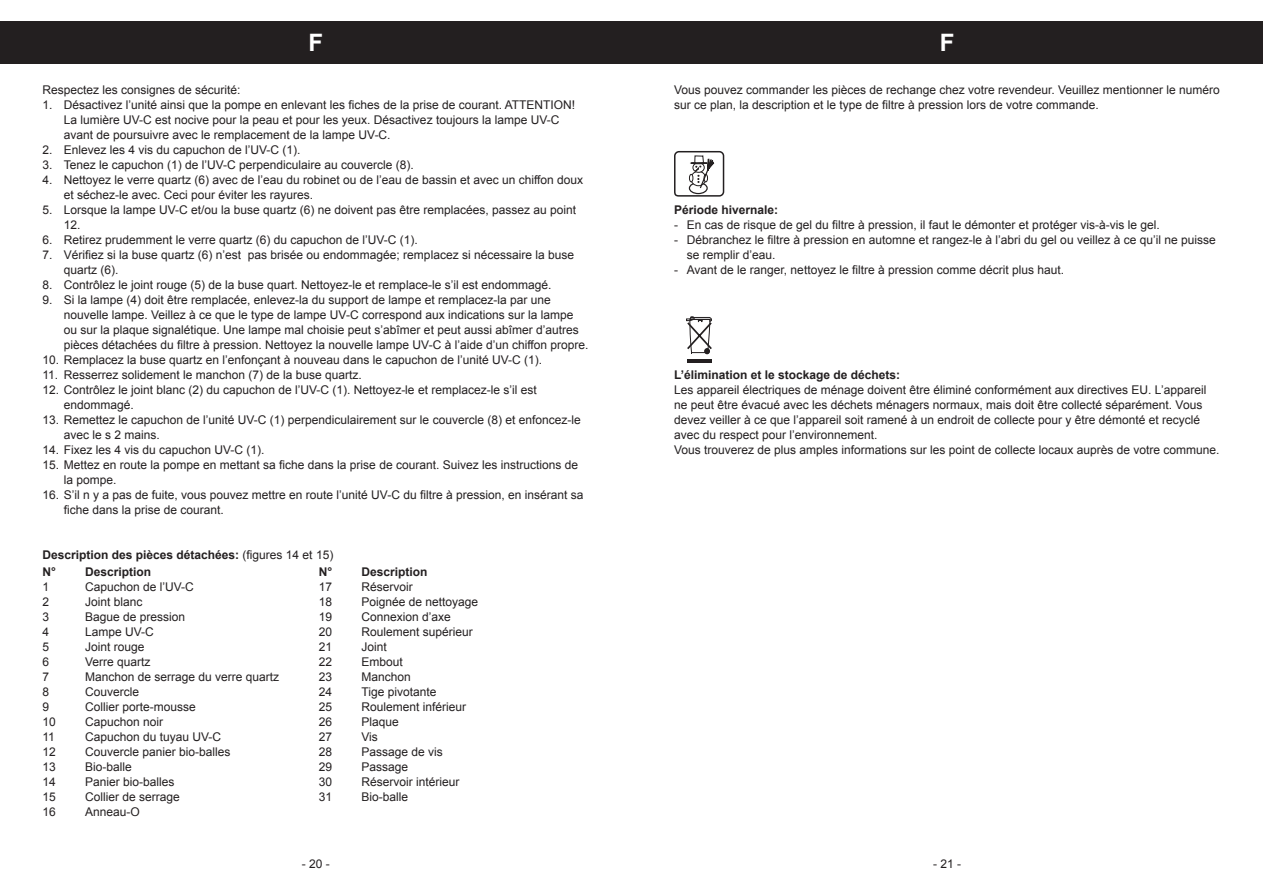
<style>
.page{position:relative;width:1263px;height:893px;background:#fff}
.page>*{position:absolute;margin:0;border:0;box-sizing:border-box;transform-origin:0 0}
.t1{font:700 24px "Arial";color:#fff}
.t2{font:12px/15px "Arial";color:#231f20}
.t3{font:700 12px "Arial";color:#231f20}
.s1{font-weight:400}
</style>
<div class="page">
<div style="left:631px;top:21px;width:632px;height:43px;background:#231f20"></div>
<div style="left:0;top:21px;width:631px;height:43px;background:#231f20"></div>
<div style="left:674px;top:151px;width:50px;height:46px;border:2px solid #231f20;border-radius:4px"></div>
<div style="left:689px;top:182px;width:19px;height:12px;border:1px solid #231f20;border-radius:50%"></div>
<svg style="left:689px;top:155px;width:26px;height:35px"></svg>
<svg style="left:686px;top:317px;width:26px;height:37px"></svg>
<hr style="left:687px;top:359px;width:25px;height:3px;background:#231f20">
<h1 class="t1" style="left:308px;top:27px;width:16px">F</h1>
<h1 class="t1" style="left:940px;top:27px;width:16px">F</h1>
<p class="t2" style="left:43px;top:82px;width:200px">Respectez les consignes de sécurité:</p>
<p class="t2" style="left:64px;top:97px;width:513px;text-indent:-21px">1. Désactivez l’unité ainsi que la pompe en enlevant les fiches de la prise de courant. ATTENTION!<br>La lumière UV-C est nocive pour la peau et pour les yeux. Désactivez toujours la lampe UV-C avant de poursuivre avec le remplacement de la lampe UV-C.</p>
<p class="t2" style="left:43px;top:142px;width:260px">2. Enlevez les 4 vis du capuchon de l’UV-C (1).</p>
<p class="t2" style="left:43px;top:157px;width:373px">3. Tenez le capuchon (1) de l’UV-C perpendiculaire au couvercle (8).</p>
<p class="t2" style="left:64px;top:172px;width:521px;text-indent:-21px">4. Nettoyez le verre quartz (6) avec de l’eau du robinet ou de l’eau de bassin et avec un chiffon doux et séchez-le avec. Ceci pour éviter les rayures.</p>
<p class="t2" style="left:64px;top:202px;width:514px;text-indent:-21px">5. Lorsque la lampe UV-C et/ou la buse quartz (6) ne doivent pas être remplacées, passez au point<br>12.</p>
<p class="t2" style="left:43px;top:232px;width:377px">6. Retirez prudemment le verre quartz (6) du capuchon de l’UV-C (1).</p>
<p class="t2" style="left:64px;top:247px;width:512px;text-indent:-21px">7. Vérifiez si la buse quartz (6) n’est pas brisée ou endommagée; remplacez si nécessaire la buse quartz (6).</p>
<p class="t2" style="left:43px;top:277px;width:510px">8. Contrôlez le joint rouge (5) de la buse quart. Nettoyez-le et remplace-le s’il est endommagé.</p>
<p class="t2" style="left:64px;top:292px;width:526px;text-indent:-21px">9. Si la lampe (4) doit être remplacée, enlevez-la du support de lampe et remplacez-la par une nouvelle lampe. Veillez à ce que le type de lampe UV-C correspond aux indications sur la lampe ou sur la plaque signalétique. Une lampe mal choisie peut s’abîmer et peut aussi abîmer d’autres pièces détachées du filtre à pression. Nettoyez la nouvelle lampe UV-C à l’aide d’un chiffon propre.</p>
<p class="t2" style="left:43px;top:352px;width:501px">10. Remplacez la buse quartz en l’enfonçant à nouveau dans le capuchon de l’unité UV-C (1).</p>
<p class="t2" style="left:43px;top:367px;width:321px">11. Resserrez solidement le manchon (7) de la buse quartz.</p>
<p class="t2" style="left:64px;top:382px;width:474px;text-indent:-21px">12. Contrôlez le joint blanc (2) du capuchon de l’UV-C (1). Nettoyez-le et remplacez-le s’il est endommagé.</p>
<p class="t2" style="left:64px;top:412px;width:518px;text-indent:-21px">13. Remettez le capuchon de l’unité UV-C (1) perpendiculairement sur le couvercle (8) et enfoncez-le avec le s 2 mains.</p>
<p class="t2" style="left:43px;top:442px;width:224px">14. Fixez les 4 vis du capuchon UV-C (1).</p>
<p class="t2" style="left:64px;top:457px;width:516px;text-indent:-21px">15. Mettez en route la pompe en mettant sa fiche dans la prise de courant. Suivez les instructions de la pompe.</p>
<p class="t2" style="left:64px;top:487px;width:521px;text-indent:-21px">16. S’il n y a pas de fuite, vous pouvez mettre en route l’unité UV-C du filtre à pression, en insérant sa fiche dans la prise de courant.</p>
<p class="t3" style="left:43px;top:547px;width:292px">Description des pièces détachées: <span class="s1">(figures 14 et 15)</span></p>
<p class="t3" style="left:43px;top:564px;width:15px">N°</p>
<p class="t3" style="left:85px;top:564px;width:68px">Description</p>
<p class="t2" style="left:43px;top:580px;width:8px">1</p>
<p class="t2" style="left:85px;top:580px;width:110px">Capuchon de l’UV-C</p>
<p class="t2" style="left:43px;top:595px;width:8px">2</p>
<p class="t2" style="left:85px;top:595px;width:59px">Joint blanc</p>
<p class="t2" style="left:43px;top:610px;width:8px">3</p>
<p class="t2" style="left:85px;top:610px;width:102px">Bague de pression</p>
<p class="t2" style="left:43px;top:625px;width:8px">4</p>
<p class="t2" style="left:85px;top:625px;width:70px">Lampe UV-C</p>
<p class="t2" style="left:43px;top:640px;width:8px">5</p>
<p class="t2" style="left:85px;top:640px;width:61px">Joint rouge</p>
<p class="t2" style="left:43px;top:655px;width:8px">6</p>
<p class="t2" style="left:85px;top:655px;width:67px">Verre quartz</p>
<p class="t2" style="left:43px;top:670px;width:8px">7</p>
<p class="t2" style="left:85px;top:670px;width:196px">Manchon de serrage du verre quartz</p>
<p class="t2" style="left:43px;top:685px;width:8px">8</p>
<p class="t2" style="left:85px;top:685px;width:56px">Couvercle</p>
<p class="t2" style="left:43px;top:700px;width:8px">9</p>
<p class="t2" style="left:85px;top:700px;width:112px">Collier porte-mousse</p>
<p class="t2" style="left:43px;top:715px;width:15px">10</p>
<p class="t2" style="left:85px;top:715px;width:80px">Capuchon noir</p>
<p class="t2" style="left:43px;top:730px;width:14px">11</p>
<p class="t2" style="left:85px;top:730px;width:138px">Capuchon du tuyau UV-C</p>
<p class="t2" style="left:43px;top:745px;width:15px">12</p>
<p class="t2" style="left:85px;top:745px;width:147px">Couvercle panier bio-balles</p>
<p class="t2" style="left:43px;top:760px;width:15px">13</p>
<p class="t2" style="left:85px;top:760px;width:48px">Bio-balle</p>
<p class="t2" style="left:43px;top:775px;width:15px">14</p>
<p class="t2" style="left:85px;top:775px;width:91px">Panier bio-balles</p>
<p class="t2" style="left:43px;top:790px;width:15px">15</p>
<p class="t2" style="left:85px;top:790px;width:96px">Collier de serrage</p>
<p class="t2" style="left:43px;top:805px;width:15px">16</p>
<p class="t2" style="left:85px;top:805px;width:56px">Anneau-O</p>
<p class="t3" style="left:319px;top:564px;width:15px">N°</p>
<p class="t3" style="left:361px;top:564px;width:68px">Description</p>
<p class="t2" style="left:319px;top:580px;width:15px">17</p>
<p class="t2" style="left:361px;top:580px;width:53px">Réservoir</p>
<p class="t2" style="left:319px;top:595px;width:15px">18</p>
<p class="t2" style="left:361px;top:595px;width:118px">Poignée de nettoyage</p>
<p class="t2" style="left:319px;top:610px;width:15px">19</p>
<p class="t2" style="left:361px;top:610px;width:91px">Connexion d’axe</p>
<p class="t2" style="left:319px;top:625px;width:15px">20</p>
<p class="t2" style="left:361px;top:625px;width:113px">Roulement supérieur</p>
<p class="t2" style="left:319px;top:640px;width:15px">21</p>
<p class="t2" style="left:361px;top:640px;width:27px">Joint</p>
<p class="t2" style="left:319px;top:655px;width:15px">22</p>
<p class="t2" style="left:361px;top:655px;width:43px">Embout</p>
<p class="t2" style="left:319px;top:670px;width:15px">23</p>
<p class="t2" style="left:361px;top:670px;width:51px">Manchon</p>
<p class="t2" style="left:319px;top:685px;width:15px">24</p>
<p class="t2" style="left:361px;top:685px;width:76px">Tige pivotante</p>
<p class="t2" style="left:319px;top:700px;width:15px">25</p>
<p class="t2" style="left:361px;top:700px;width:106px">Roulement inférieur</p>
<p class="t2" style="left:319px;top:715px;width:15px">26</p>
<p class="t2" style="left:361px;top:715px;width:39px">Plaque</p>
<p class="t2" style="left:319px;top:730px;width:15px">27</p>
<p class="t2" style="left:361px;top:730px;width:18px">Vis</p>
<p class="t2" style="left:319px;top:745px;width:15px">28</p>
<p class="t2" style="left:361px;top:745px;width:83px">Passage de vis</p>
<p class="t2" style="left:319px;top:760px;width:15px">29</p>
<p class="t2" style="left:361px;top:760px;width:48px">Passage</p>
<p class="t2" style="left:319px;top:775px;width:15px">30</p>
<p class="t2" style="left:361px;top:775px;width:100px">Réservoir intérieur</p>
<p class="t2" style="left:319px;top:790px;width:15px">31</p>
<p class="t2" style="left:361px;top:790px;width:48px">Bio-balle</p>
<p class="t2" style="left:674px;top:82px;width:547px">Vous pouvez commander les pièces de rechange chez votre revendeur. Veuillez mentionner le numéro sur ce plan, la description et le type de filtre à pression lors de votre commande.</p>
<p class="t3" style="left:674px;top:202px;width:106px">Période hivernale:</p>
<p class="t2" style="left:674px;top:217px;width:487px">- En cas de risque de gel du filtre à pression, il faut le démonter et protéger vis-à-vis le gel.</p>
<p class="t2" style="left:687px;top:232px;width:530px;text-indent:-13px">- Débranchez le filtre à pression en automne et rangez-le à l’abri du gel ou veillez à ce qu’il ne puisse se remplir d’eau.</p>
<p class="t2" style="left:674px;top:262px;width:392px">- Avant de le ranger, nettoyez le filtre à pression comme décrit plus haut.</p>
<p class="t3" style="left:674px;top:367px;width:228px">L’élimination et le stockage de déchets:</p>
<p class="t2" style="left:674px;top:382px;width:547px">Les appareil électriques de ménage doivent être éliminé conformément aux directives EU. L’appareil ne peut être évacué avec les déchets ménagers normaux, mais doit être collecté séparément. Vous devez veiller à ce que l’appareil soit ramené à un endroit de collecte pour y être démonté et recyclé avec du respect pour l’environnement.<br>Vous trouverez de plus amples informations sur les point de collecte locaux auprès de votre commune.</p>
<p class="t2" style="left:302px;top:856px;width:30px">- 20 -</p>
<p class="t2" style="left:933px;top:856px;width:30px">- 21 -</p>
</div>
